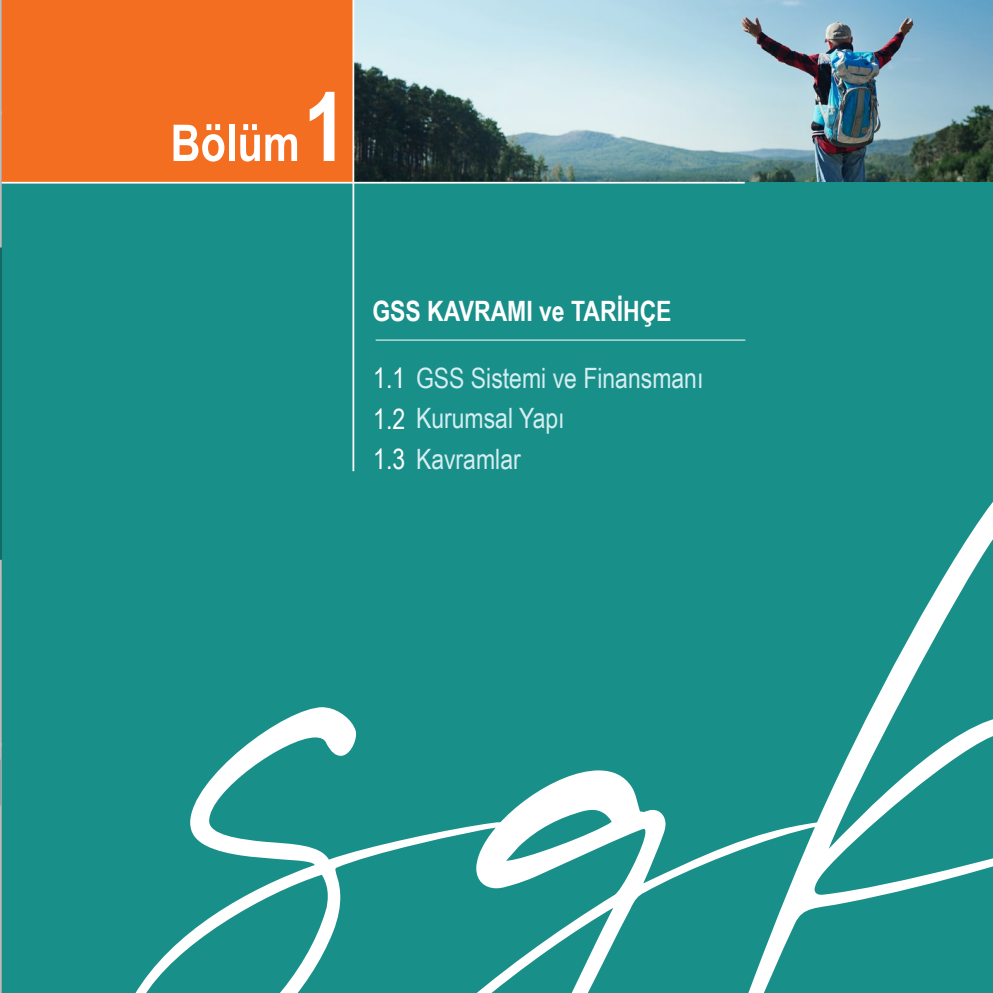
<style>
.page{position:relative;width:993px;height:993px;background:#fff}
.page>*{position:absolute;margin:0;border:0;box-sizing:border-box;transform-origin:0 0}
.Heading_1{font:700 96.08px "Arial Narrow";color:#fff}
.Heading_1-2{font:700 50.57px "Arial Narrow";color:#fff}
.t1{font:28px "Arial Narrow";color:#d5eef1}
.Heading_1-3{font:700 28px "Arial Narrow";color:#fff}
.s1{color:#fff}
</style>
<div class="page">
<div style="left:0;top:0;width:992px;height:992px;background:#198f89"></div>
<img style="left:354px;top:0;width:638px;height:182px">
<div style="left:0;top:0;width:352px;height:182px;background:#f36e21"></div>
<hr style="left:352px;top:0;width:2px;height:471px;background:#fff">
<hr style="left:0;top:182px;width:744px;height:1px;background:#fff">
<hr style="left:375px;top:339px;width:370px;height:1px;background:#fff">
<svg style="left:136px;top:503px;width:856px;height:489px"></svg>
<svg style="left:0;top:0;width:2px;height:992px;background:#7b9997"></svg>
<p class="Heading_1-2" style="left:170px;top:105px;width:131px">Bölüm</p>
<p class="Heading_1" style="left:303px;top:54px;width:45px">1</p>
<p class="Heading_1-3" style="left:372px;top:290px;width:300px">GSS KAVRAMI ve TARİHÇE</p>
<p class="t1" style="left:373px;top:357px;width:331px"><span class="s1">1.1</span> GSS Sistemi ve Finansmanı</p>
<p class="t1" style="left:373px;top:398px;width:193px"><span class="s1">1.2</span> Kurumsal Yapı</p>
<p class="t1" style="left:373px;top:438px;width:149px"><span class="s1">1.3</span> Kavramlar</p>
</div>
